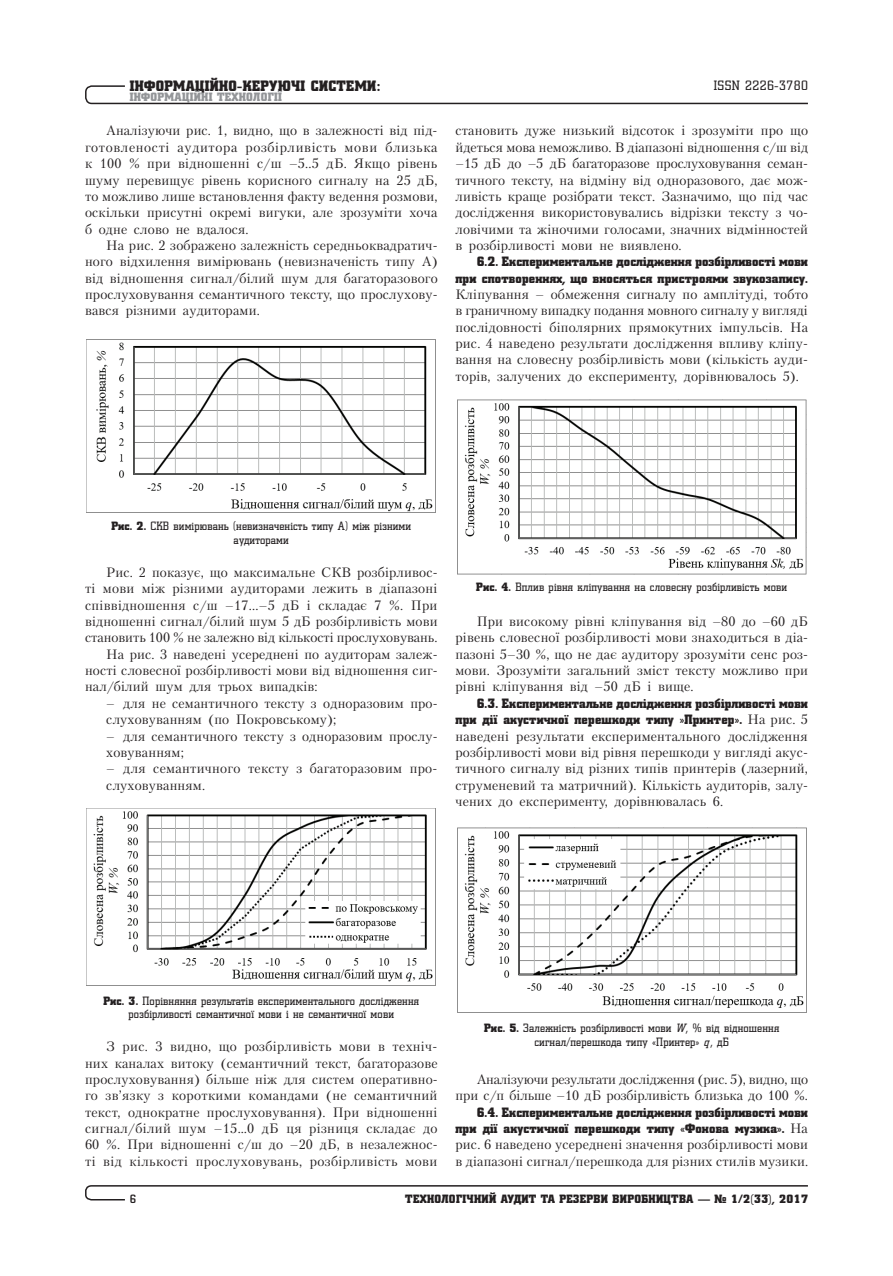
<style>
.page{position:relative;width:893px;height:1276px;background:#fff}
.page>*{position:absolute;margin:0;border:0;box-sizing:border-box;transform-origin:0 0}
.t1{font:15px "Coliseum Black C";letter-spacing:.025em;color:#231f20}
.t2{font:13.5px/16.4px "Petersburg C";letter-spacing:.01em;color:#231f20;text-align:justify}
.t3{font:13.5px/16.4px "Coliseum Black C";letter-spacing:.005em;color:#231f20;text-align:right}
.t4{font:13.5px/16.4px "Petersburg C";letter-spacing:-.01em;color:#231f20;text-align:right}
.t5{font:13.5px "Coliseum C";letter-spacing:.03em;color:#231f20}
.t6{font:12px/13.5px "Coliseum C";letter-spacing:.015em;color:#231f20;text-align:center}
.t7{font:12px "Coliseum Black C";letter-spacing:.025em;color:#231f20}
.t8{font:12px "Coliseum Black C";letter-spacing:.025em;color:#939598}
.t9{font:700 12px "Coliseum C";color:#231f20}
.s1{font-family:"Coliseum Black C"}
.s2{font-family:"Petersburg C"}
.s3{font-style:italic}
</style>
<div class="page">
<svg style="left:85px;top:85px;width:723px;height:20px"></svg>
<svg style="left:85px;top:1185px;width:723px;height:16px"></svg>
<img style="left:87px;top:339px;width:349px;height:174px">
<img style="left:87px;top:808px;width:349px;height:177px">
<img style="left:457px;top:399px;width:349px;height:176px">
<img style="left:457px;top:828px;width:349px;height:185px">
<p class="t1" style="left:130px;top:77px;width:252px">Інформаційно-керуючі системи:</p>
<p class="t8" style="left:130px;top:90px;width:154px">Інформаційні технології</p>
<p class="t2" style="left:85px;top:122px;width:354px;text-indent:21px">Аналізуючи рис. 1, видно, що в залежності від під&shy;готовленості аудитора розбірливість мови близька к 100 % при відношенні с/ш –5..5 дБ. Якщо рівень шуму перевищує рівень корисного сигналу на 25 дБ, то можливо лише встановлення факту ведення розмови, оскільки присутні окремі вигуки, але зрозуміти хоча б одне слово не вдалося.</p>
<p class="t2" style="left:85px;top:237px;width:354px;text-indent:21px">На рис. 2 зображено залежність середньоквадратич&shy;ного відхилення вимірювань (невизначеність типу А) від відношення сигнал/білий шум для багаторазового прослуховування семантичного тексту, що прослухову&shy;вався різними аудиторами.</p>
<p class="t5" style="left:714px;top:78px;width:96px">ISSN 2226-3780</p>
<p class="t2" style="left:455px;top:122px;width:354px">становить дуже низький відсоток і зрозуміти про що йдеться мова неможливо. В діапазоні відношення с/ш від –15 дБ до –5 дБ багаторазове прослуховування семан&shy;тичного тексту, на відміну від одноразового, дає мож&shy;ливість краще розібрати текст. Зазначимо, що під час дослідження використовувались відрізки тексту з чо&shy;ловічими та жіночими голосами, значних відмінностей в розбірливості мови не виявлено.</p>
<p class="t3" style="left:455px;top:254px;width:354px">6.2. Експериментальне дослідження розбірливості мови при спотвореннях, що вносяться пристроями звукозапису.</p>
<p class="t2" style="left:455px;top:286px;width:354px">Кліпування – обмеження сигналу по амплітуді, тобто в граничному випадку подання мовного сигналу у вигляді послідовності біполярних прямокутних імпульсів. На рис. 4 наведено результати дослідження впливу кліпу&shy;вання на словесну розбірливість мови (кількість ауди&shy;торів, залучених до експерименту, дорівнювалось 5).</p>
<p class="t6" style="left:111px;top:519px;width:301px"><span class="s1">Рис. 2.</span> СКВ вимірювань (невизначеність типу А) між різними аудиторами</p>
<p class="t2" style="left:106px;top:564px;width:333px">Рис. 2 показує, що максимальне СКВ розбірливос-</p>
<p class="t2" style="left:85px;top:580px;width:354px">ті мови між різними аудиторами лежить в діапазоні</p>
<p class="t2" style="left:85px;top:596px;width:354px">співвідношення с/ш –17...–5 дБ і складає 7 %. При</p>
<p class="t2" style="left:85px;top:613px;width:354px">відношенні сигнал/білий шум 5 дБ розбірливість мови</p>
<p class="t2" style="left:85px;top:629px;width:354px">становить 100 % не залежно від кількості прослуховувань.</p>
<p class="t2" style="left:106px;top:646px;width:333px">На рис. 3 наведені усереднені по аудиторам залеж-</p>
<p class="t2" style="left:85px;top:662px;width:354px">ності словесної розбірливості мови від відношення сиг-</p>
<p class="t2" style="left:85px;top:678px;width:234px">нал/білий шум для трьох випадків:</p>
<p class="t2" style="left:106px;top:695px;width:333px">– для не семантичного тексту з одноразовим про&shy;слуховуванням (по Покровському);</p>
<p class="t2" style="left:106px;top:727px;width:333px">– для семантичного тексту з одноразовим прослу&shy;ховуванням;</p>
<p class="t2" style="left:106px;top:760px;width:333px">– для семантичного тексту з багаторазовим про&shy;слуховуванням.</p>
<p class="t6" style="left:476px;top:580px;width:312px"><span class="s1">Рис. 4.</span> Вплив рівня кліпування на словесну розбірливість мови</p>
<p class="t2" style="left:455px;top:613px;width:354px;text-indent:21px">При високому рівні кліпування від –80 до –60 дБ рівень словесної розбірливості мови знаходиться в діа&shy;пазоні 5–30 %, що не дає аудитору зрозуміти сенс роз&shy;мови. Зрозуміти загальний зміст тексту можливо при рівні кліпування від –50 дБ і вище.</p>
<p class="t3" style="left:455px;top:695px;width:354px">6.3. Експериментальне дослідження розбірливості мови при дії акустичної перешкоди типу »Принтер». <span class="s2">На рис. 5</span></p>
<p class="t2" style="left:455px;top:727px;width:354px">наведені результати експериментального дослідження розбірливості мови від рівня перешкоди у вигляді акус&shy;тичного сигналу від різних типів принтерів (лазерний, струменевий та матричний). Кількість аудиторів, залу&shy;чених до експерименту, дорівнювалась 6.</p>
<p class="t6" style="left:103px;top:993px;width:317px"><span class="s1">Рис. 3.</span> Порівняння результатів експериментального дослідження розбірливості семантичної мови і не семантичної мови</p>
<p class="t2" style="left:85px;top:1038px;width:354px;text-indent:21px">З рис. 3 видно, що розбірливість мови в техніч&shy;них каналах витоку (семантичний текст, багаторазове прослуховування) більше ніж для систем оперативно&shy;го зв’язку з короткими командами (не семантичний текст, однократне прослуховування). При відношенні сигнал/білий шум –15…0 дБ ця різниця складає до 60 %. При відношенні с/ш до –20 дБ, в незалежнос&shy;ті від кількості прослуховувань, розбірливість мови</p>
<p class="t6" style="left:484px;top:1021px;width:297px"><span class="s1">Рис. 5.</span> Залежність розбірливості мови <span class="s3">W</span>, % від відношення сигнал/перешкода типу «Принтер» <span class="s3">q</span>, дБ</p>
<p class="t4" style="left:455px;top:1071px;width:354px">Аналізуючи результати дослідження (рис. 5), видно, що при с/п більше –10 дБ розбірливість близька до 100 %.</p>
<p class="t3" style="left:455px;top:1104px;width:354px">6.4. Експериментальне дослідження розбірливості мови при дії акустичної перешкоди типу «Фонова музика». <span class="s2">На</span></p>
<p class="t2" style="left:455px;top:1136px;width:354px">рис. 6 наведено усереднені значення розбірливості мови в діапазоні сигнал/перешкода для різних стилів музики.</p>
<p class="t9" style="left:130px;top:1191px;width:8px">6</p>
<p class="t7" style="left:405px;top:1191px;width:404px">Технологічний аудит та резерви виробництва — № 1/2(33), 2017</p>
</div>
